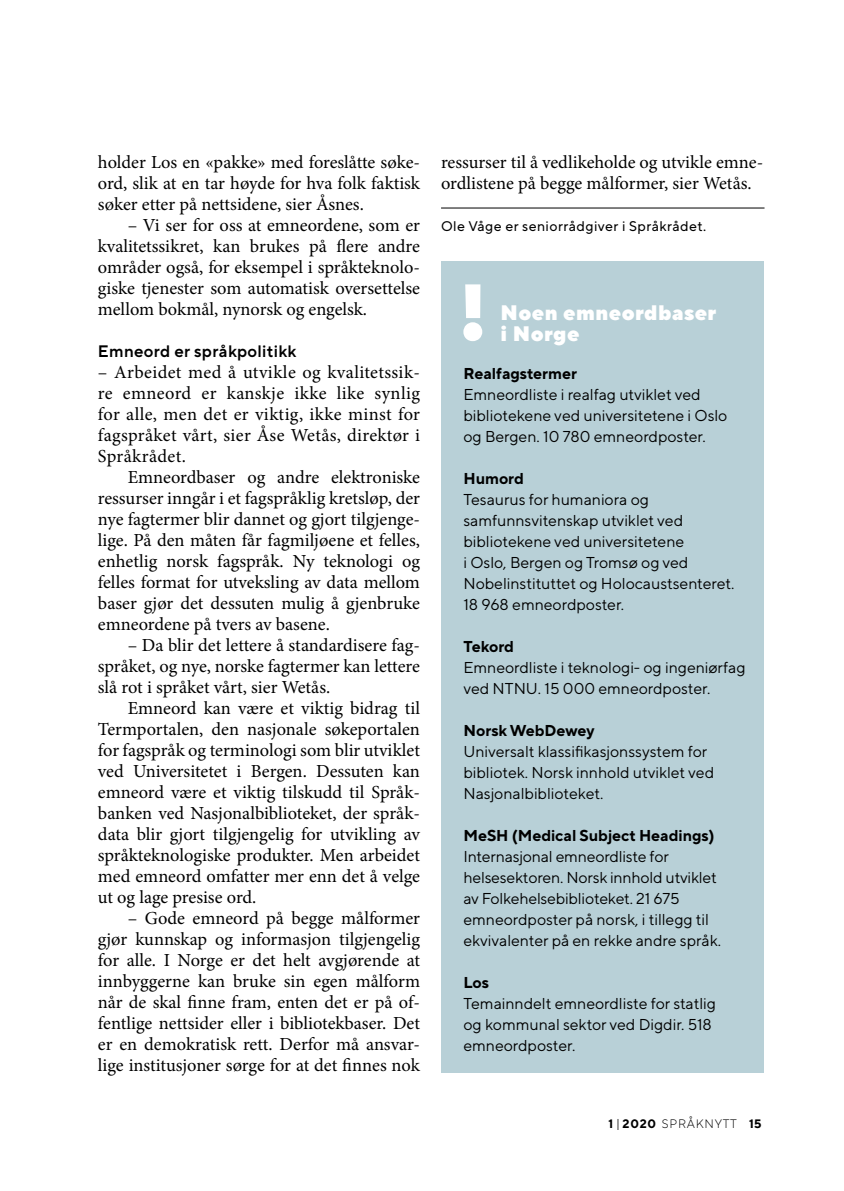
<style>
.page{position:relative;width:844px;height:1191px;background:#fff}
.page>*{position:absolute;margin:0;border:0;box-sizing:border-box;transform-origin:0 0}
.t1{font:900 21px/21px "TT Norms Pro";letter-spacing:.02em;color:#fff}
.t2{font:18.38px/21px "Minion Pro";color:#000;text-align:justify}
.t3{font:600 16.62px "TT Norms Pro";letter-spacing:.02em;color:#000}
.t4{font:15.75px/21px "TT Norms Pro";color:#000}
.t5{font:700 15.75px "TT Norms Pro";color:#000}
.t6{font:14px "TT Norms Pro";letter-spacing:.03em;color:#000}
.t7{font:300 12.25px "TT Norms Pro";letter-spacing:.06em;color:#000}
.s1{font-weight:700}
.s2{font-weight:500;font-size:15.75px}
</style>
<div class="page">
<hr style="left:441px;top:208px;width:323px;height:1px;background:#000">
<div style="left:441px;top:262px;width:322px;height:810px;background:#b8d0d7"></div>
<svg style="left:463px;top:284px;width:19px;height:57px"></svg>
<p class="t2" style="left:98px;top:152px;width:323px">holder Los en «pakke» med foreslåtte søke&shy;ord, slik at en tar høyde for hva folk faktisk søker etter på nettsidene, sier Åsnes.</p>
<p class="t2" style="left:98px;top:215px;width:323px;text-indent:30px">– Vi ser for oss at emneordene, som er kvalitetssikret, kan brukes på flere andre områder også, for eksempel i språkteknolo&shy;giske tjenester som automatisk oversettelse mellom bokmål, nynorsk og engelsk.</p>
<p class="t3" style="left:98px;top:339px;width:200px">Emneord er språkpolitikk</p>
<p class="t2" style="left:98px;top:362px;width:323px">– Arbeidet med å utvikle og kvalitetssik&shy;re emneord er kanskje ikke like synlig for alle, men det er viktig, ikke minst for fagspråket vårt, sier Åse Wetås, direktør i Språkrådet.</p>
<p class="t2" style="left:98px;top:467px;width:323px;text-indent:30px">Emneordbaser og andre elektroniske ressurser inngår i et fagspråklig kretsløp, der nye fagtermer blir dannet og gjort tilgjenge&shy;lige. På den måten får fagmiljøene et felles, enhetlig norsk fagspråk. Ny teknologi og felles format for utveksling av data mellom baser gjør det dessuten mulig å gjenbruke emneordene på tvers av basene.</p>
<p class="t2" style="left:98px;top:635px;width:323px;text-indent:30px">– Da blir det lettere å standardisere fag&shy;språket, og nye, norske fagtermer kan lettere slå rot i språket vårt, sier Wetås.</p>
<p class="t2" style="left:98px;top:698px;width:323px;text-indent:30px">Emneord kan være et viktig bidrag til Termportalen, den nasjonale søkeportalen for fagspråk og terminologi som blir utviklet ved Universitetet i Bergen. Dessuten kan emneord være et viktig tilskudd til Språk&shy;banken ved Nasjonalbiblioteket, der språk&shy;data blir gjort tilgjengelig for utvikling av språkteknologiske produkter. Men arbeidet med emneord omfatter mer enn det å velge ut og lage presise ord.</p>
<p class="t2" style="left:98px;top:908px;width:323px;text-indent:30px">– Gode emneord på begge målformer gjør kunnskap og informasjon tilgjengelig for alle. I Norge er det helt avgjørende at innbyggerne kan bruke sin egen målform når de skal finne fram, enten det er på of&shy;fentlige nettsider eller i bibliotekbaser. Det er en demokratisk rett. Derfor må ansvar&shy;lige institusjoner sørge for at det finnes nok</p>
<p class="t2" style="left:441px;top:152px;width:323px">ressurser til å vedlikeholde og utvikle emne&shy;ordlistene på begge målformer, sier Wetås.</p>
<p class="t6" style="left:441px;top:216px;width:267px">Ole Våge er seniorrådgiver i Språkrådet.</p>
<p class="t1" style="left:500px;top:301px;width:217px">Noen emneordbaser i Norge</p>
<p class="t5" style="left:463px;top:362px;width:115px">Realfagstermer</p>
<p class="t4" style="left:463px;top:383px;width:265px">Emneordliste i realfag utviklet ved bibliotekene ved universitetene i Oslo og Bergen. 10 780 emneordposter.</p>
<p class="t5" style="left:463px;top:467px;width:62px">Humord</p>
<p class="t4" style="left:463px;top:488px;width:272px">Tesaurus for humaniora og samfunnsvitenskap utviklet ved bibliotekene ved universitetene<br>i Oslo, Bergen og Tromsø og ved<br>Nobelinstituttet og Holocaustsenteret.<br>18 968 emneordposter.</p>
<p class="t5" style="left:463px;top:635px;width:52px">Tekord</p>
<p class="t4" style="left:463px;top:656px;width:283px">Emneordliste i teknologi- og ingeniørfag ved NTNU. 15 000 emneordposter.</p>
<p class="t5" style="left:463px;top:719px;width:133px">Norsk WebDewey</p>
<p class="t4" style="left:463px;top:740px;width:252px">Universalt klassifikasjonssystem for bibliotek. Norsk innhold utviklet ved<br>Nasjonalbiblioteket.</p>
<p class="t5" style="left:463px;top:824px;width:252px">MeSH (Medical Subject Headings)</p>
<p class="t4" style="left:463px;top:845px;width:259px">Internasjonal emneordliste for helsesektoren. Norsk innhold utviklet av Folkehelsebiblioteket. 21 675 emneordposter på norsk, i tillegg til ekvivalenter på en rekke andre språk.</p>
<p class="t5" style="left:463px;top:971px;width:27px">Los</p>
<p class="t4" style="left:463px;top:992px;width:254px">Temainndelt emneordliste for statlig og kommunal sektor ved Digdir. 518 emneordposter.</p>
<p class="t7" style="left:608px;top:1114px;width:154px"><span class="s1">1</span> <span class="s2">I</span> <span class="s1">2020</span> SPRÅKNYTT <span class="s1">15</span></p>
</div>
